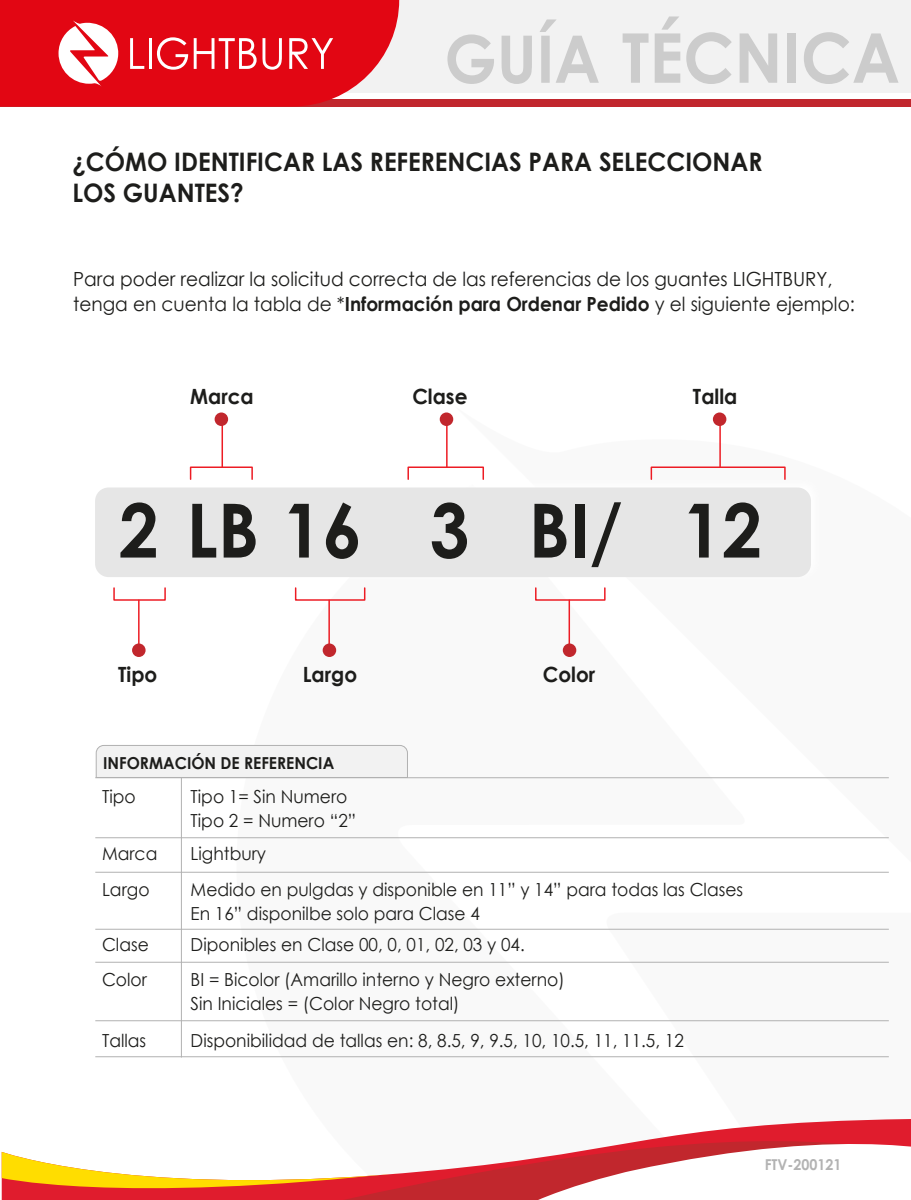
<style>
.page{position:relative;width:911px;height:1200px;background:#fff}
.page>*{position:absolute;margin:0;border:0;box-sizing:border-box;transform-origin:0 0}
.t1{font:700 74.85px "Century Gothic";color:#1d1d1b;scale:.95 1}
.t2{font:700 25.5px/30.6px "Century Gothic";color:#1d1d1b;scale:.95 1}
.t3{font:700 21px "Century Gothic";color:#1d1d1b;scale:.95 1}
.t4{font:19.5px/25.5px "Century Gothic";color:#1d1d1b;scale:.95 1}
.t5{font:18px/24px "Century Gothic";color:#1d1d1b;scale:.95 1}
.t6{font:700 16.5px "Century Gothic";color:#1d1d1b;scale:.95 1}
.t7{font:700 15px "Century Gothic";color:#b3b3b3;scale:.95 1}
.s1{font-weight:700}
</style>
<div class="page">
<svg style="left:236px;top:587px;width:604px;height:471px"></svg>
<div style="left:0;top:0;width:910px;height:93px;background:#f2f2f2"></div>
<svg style="left:409px;top:1165px;width:71px;height:35px;background:#d03d45"></svg>
<svg style="left:2px;top:1152px;width:407px;height:48px"></svg>
<svg style="left:480px;top:1121px;width:430px;height:79px"></svg>
<div style="left:0;top:100px;width:910px;height:7px;background:#c1272d"></div>
<svg style="left:0;top:0;width:399px;height:106px;background:#e52833"></svg>
<svg style="left:622px;top:33px;width:26px;height:50px"></svg>
<svg style="left:654px;top:16px;width:26px;height:67px"></svg>
<svg style="left:686px;top:32px;width:45px;height:52px"></svg>
<svg style="left:739px;top:33px;width:38px;height:50px"></svg>
<div style="left:787px;top:33px;width:9px;height:50px;background:#ccc"></div>
<svg style="left:804px;top:32px;width:94px;height:52px"></svg>
<svg style="left:447px;top:34px;width:47px;height:50px"></svg>
<svg style="left:501px;top:36px;width:31px;height:48px"></svg>
<svg style="left:540px;top:19px;width:59px;height:64px"></svg>
<hr style="left:95px;top:777px;width:793px;height:1px;background:#b1b1b1">
<hr style="left:181px;top:766px;width:1px;height:292px;background:#b1b1b1">
<hr style="left:95px;top:837px;width:793px;height:1px;background:#b1b1b1">
<hr style="left:95px;top:872px;width:793px;height:1px;background:#b1b1b1">
<hr style="left:95px;top:929px;width:793px;height:1px;background:#b1b1b1">
<hr style="left:95px;top:962px;width:793px;height:1px;background:#b1b1b1">
<hr style="left:95px;top:1020px;width:793px;height:1px;background:#b1b1b1">
<hr style="left:95px;top:1056px;width:793px;height:1px;background:#b1b1b1">
<svg style="left:95px;top:745px;width:313px;height:33px"></svg>
<img style="left:95px;top:476px;width:716px;height:101px">
<div style="left:95px;top:488px;width:716px;height:89px;background:#e6e6e6;border-radius:13px"></div>
<div style="left:113px;top:587px;width:53px;height:14px;border:2px solid #ed1c24"></div>
<hr style="left:138px;top:600px;width:2px;height:49px;background:#ed1c24">
<div style="left:132px;top:644px;width:14px;height:13px;background:#c1272d;border-radius:50%"></div>
<div style="left:295px;top:587px;width:70px;height:14px;border:2px solid #ed1c24"></div>
<hr style="left:328px;top:600px;width:2px;height:49px;background:#ed1c24">
<div style="left:322px;top:644px;width:14px;height:13px;background:#c1272d;border-radius:50%"></div>
<div style="left:535px;top:587px;width:70px;height:14px;border:2px solid #ed1c24"></div>
<hr style="left:568px;top:600px;width:2px;height:49px;background:#ed1c24">
<div style="left:562px;top:644px;width:14px;height:13px;background:#c1272d;border-radius:50%"></div>
<div style="left:190px;top:466px;width:63px;height:14px;border:2px solid #ed1c24"></div>
<hr style="left:221px;top:418px;width:2px;height:49px;background:#ed1c24">
<div style="left:407px;top:466px;width:77px;height:14px;border:2px solid #ed1c24"></div>
<hr style="left:446px;top:418px;width:1px;height:49px;background:#ed1c24">
<div style="left:650px;top:467px;width:135px;height:13px;border:2px solid #ed1c24"></div>
<hr style="left:719px;top:419px;width:1px;height:48px;background:#ed1c24">
<div style="left:712px;top:412px;width:14px;height:14px;background:#c1272d;border-radius:50%"></div>
<div style="left:440px;top:412px;width:13px;height:14px;background:#c1272d;border-radius:50%"></div>
<div style="left:214px;top:412px;width:14px;height:14px;background:#c1272d;border-radius:50%"></div>
<h2 class="t2" style="left:72px;top:145px;width:728px">¿CÓMO IDENTIFICAR LAS REFERENCIAS PARA SELECCIONAR<br>LOS GUANTES?</h2>
<p class="t4" style="left:73px;top:266px;width:824px">Para poder realizar la solicitud correcta de las referencias de los guantes LIGHTBURY, tenga en cuenta la tabla de *<span class="s1">Información para Ordenar Pedido</span> y el siguiente ejemplo:</p>
<p class="t3" style="left:190px;top:381px;width:68px">Marca</p>
<p class="t3" style="left:412px;top:381px;width:60px">Clase</p>
<p class="t3" style="left:693px;top:381px;width:48px">Talla</p>
<h1 class="t1" style="left:119px;top:474px;width:678px">2 LB 16 3 BI/ 12</h1>
<p class="t3" style="left:118px;top:658px;width:43px">Tipo</p>
<p class="t3" style="left:303px;top:658px;width:59px">Largo</p>
<p class="t3" style="left:543px;top:658px;width:57px">Color</p>
<p class="t6" style="left:103px;top:750px;width:245px">INFORMACIÓN DE REFERENCIA</p>
<p class="t5" style="left:102px;top:784px;width:37px">Tipo</p>
<p class="t5" style="left:190px;top:784px;width:176px">Tipo 1= Sin Numero<br>Tipo 2 = Numero “2”</p>
<p class="t5" style="left:102px;top:841px;width:60px">Marca</p>
<p class="t5" style="left:190px;top:841px;width:81px">Lightbury</p>
<p class="t5" style="left:102px;top:877px;width:51px">Largo</p>
<p class="t5" style="left:190px;top:877px;width:583px">Medido en pulgdas y disponible en 11” y 14” para todas las Clases<br>En 16” disponilbe solo para Clase 4</p>
<p class="t5" style="left:102px;top:933px;width:51px">Clase</p>
<p class="t5" style="left:190px;top:933px;width:353px">Diponibles en Clase 00, 0, 01, 02, 03 y 04.</p>
<p class="t5" style="left:102px;top:967px;width:49px">Color</p>
<p class="t5" style="left:190px;top:967px;width:395px">BI = Bicolor (Amarillo interno y Negro externo)<br>Sin Iniciales = (Color Negro total)</p>
<p class="t5" style="left:102px;top:1029px;width:48px">Tallas</p>
<p class="t5" style="left:190px;top:1029px;width:521px">Disponibilidad de tallas en: 8, 8.5, 9, 9.5, 10, 10.5, 11, 11.5, 12</p>
<p class="t7" style="left:764px;top:1153px;width:82px">FTV-200121</p>
</div>
